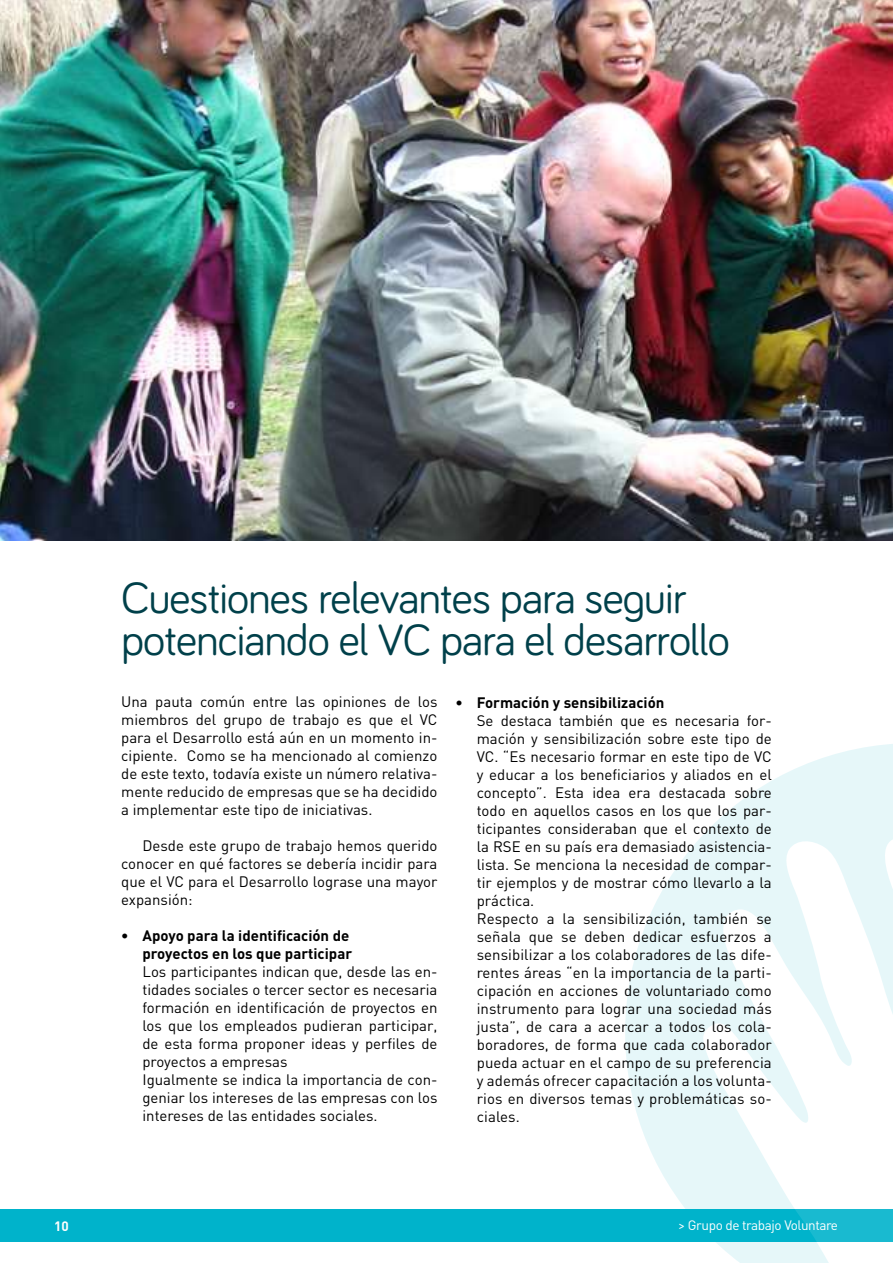
<style>
.page{position:relative;width:893px;height:1263px;background:#fff}
.page>*{position:absolute;margin:0;border:0;box-sizing:border-box;transform-origin:0 0}
.t1{font:45px/42px "Bariol";letter-spacing:-.02em;color:#00404a}
.t2{font:15px/18px "DIN";color:#000;text-align:justify}
.t3{font:700 15px/18px "DIN";color:#000;text-align:right}
.t4{font:13.5px "DIN";letter-spacing:-.03em;color:#fff}
.t5{font:700 13.5px "DIN";color:#fff}
</style>
<div class="page">
<div style="left:0;top:1209px;width:893px;height:33px;background:#00b3cb"></div>
<svg style="left:625px;top:744px;width:268px;height:465px;fill:#e6f7f9"></svg>
<svg style="left:703px;top:833px;width:190px;height:430px"></svg>
<img style="left:0;top:0;width:893px;height:540px">
<h1 class="t1" style="left:121px;top:574px;width:610px">Cuestiones relevantes para seguir potenciando el VC para el desarrollo</h1>
<p class="t2" style="left:121px;top:692px;width:318px">Una pauta común entre las opiniones de los miembros del grupo de trabajo es que el VC para el Desarrollo está aún en un momento in&shy;cipiente. Como se ha mencionado al comienzo de este texto, todavía existe un número relativa&shy;mente reducido de empresas que se ha decidido a implementar este tipo de iniciativas.</p>
<p class="t2" style="left:121px;top:836px;width:318px;text-indent:21px">Desde este grupo de trabajo hemos querido conocer en qué factores se debería incidir para que el VC para el Desarrollo lograse una mayor expansión:</p>
<p class="t3" style="left:121px;top:926px;width:232px">• Apoyo para la identificación de proyectos en los que participar</p>
<p class="t2" style="left:142px;top:962px;width:297px;text-align:left">Los participantes indican que, desde las en&shy;tidades sociales o tercer sector es necesaria formación en identificación de proyectos en los que los empleados pudieran participar, de esta forma proponer ideas y perfiles de proyectos a empresas<br>Igualmente se indica la importancia de con&shy;geniar los intereses de las empresas con los intereses de las entidades sociales.</p>
<p class="t3" style="left:455px;top:693px;width:210px">• Formación y sensibilización</p>
<p class="t2" style="left:477px;top:711px;width:297px;text-align:left">Se destaca también que es necesaria for&shy;mación y sensibilización sobre este tipo de VC. “Es necesario formar en este tipo de VC y educar a los beneficiarios y aliados en el concepto”. Esta idea era destacada sobre todo en aquellos casos en los que los par&shy;ticipantes consideraban que el contexto de la RSE en su país era demasiado asistencia&shy;lista. Se menciona la necesidad de compar&shy;tir ejemplos y de mostrar cómo llevarlo a la práctica.<br>Respecto a la sensibilización, también se señala que se deben dedicar esfuerzos a sensibilizar a los colaboradores de las dife&shy;rentes áreas “en la importancia de la parti&shy;cipación en acciones de voluntariado como instrumento para lograr una sociedad más justa”, de cara a acercar a todos los cola&shy;boradores, de forma que cada colaborador pueda actuar en el campo de su preferencia y además ofrecer capacitación a los volunta&shy;rios en diversos temas y problemáticas so&shy;ciales.</p>
<p class="t5" style="left:54px;top:1217px;width:16px">10</p>
<p class="t4" style="left:678px;top:1217px;width:161px">&gt; Grupo de trabajo Voluntare</p>
</div>
